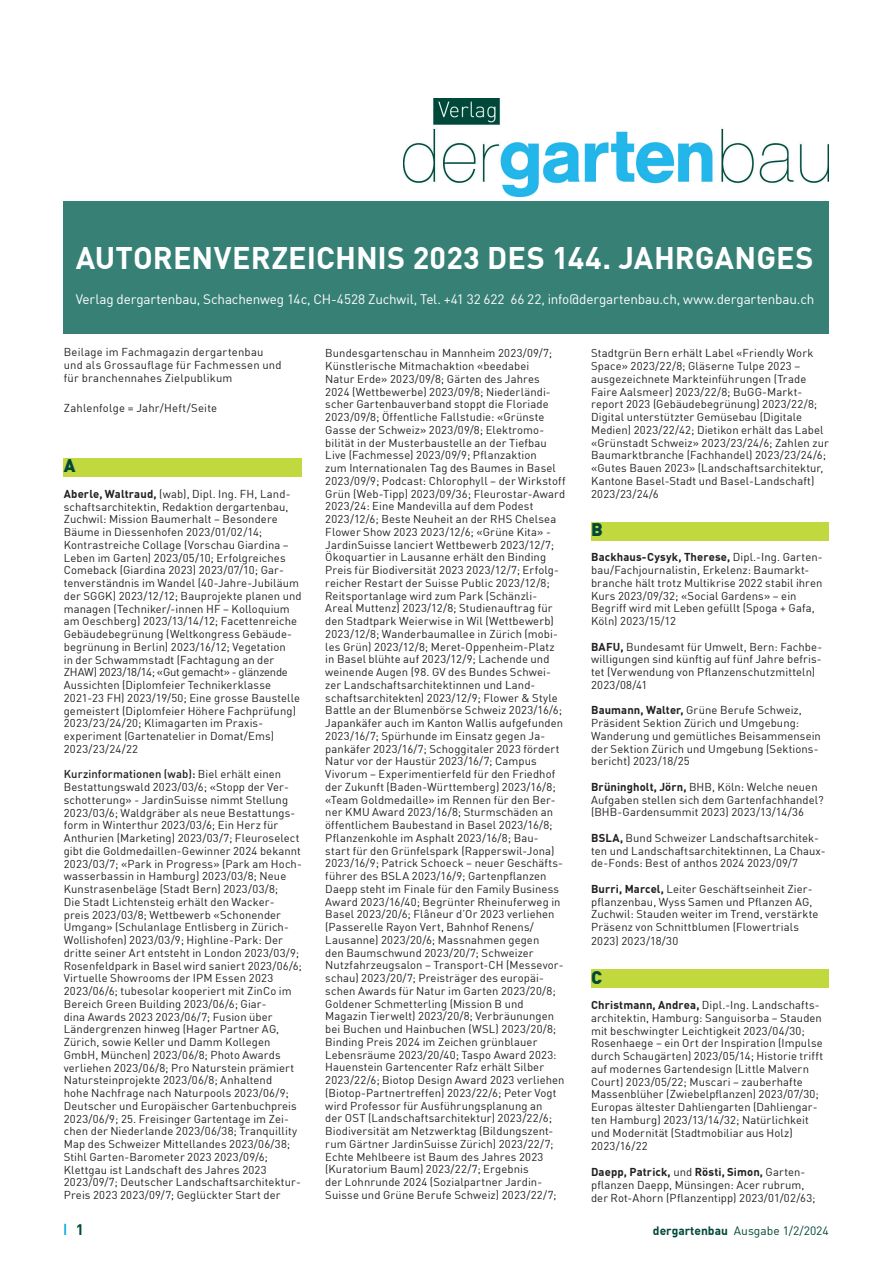
<style>
.page{position:relative;width:893px;height:1263px;background:#fff}
.page>*{position:absolute;margin:0;border:0;box-sizing:border-box;transform-origin:0 0}
.Grundtext_Kopie{font:700 30.6px "DIN Offc Pro";color:#fff}
.Grundtext_Kopie-2{font:900 18px "DIN Offc Pro";color:#004839}
.t1{font:700 15px "DIN Offc Pro";color:#004839}
.Grundtext_Kopie-3{font:13.5px "DIN Offc Pro";letter-spacing:-.01em;color:#fff}
.t2{font:12px "DIN Offc Pro";color:#004839}
.Grundtext_Kopie-4{font:11.25px/12.8px "DIN Offc Pro";letter-spacing:.01em;color:#231f20}
.Grundtext{font:11.25px/12.8px "DIN Offc Pro";letter-spacing:.02em;color:#231f20}
.s1{font-weight:700}
.s2{font-weight:500}
</style>
<div class="page">
<svg style="left:64px;top:1224px;width:2px;height:11px"></svg>
<div style="left:64px;top:202px;width:765px;height:132px;background:#368076"></div>
<div style="left:64px;top:459px;width:238px;height:18px;background:#c2d83f"></div>
<div style="left:591px;top:522px;width:238px;height:18px;background:#c2d83f"></div>
<div style="left:591px;top:970px;width:238px;height:18px;background:#c2d83f"></div>
<img style="left:404px;top:99px;width:425px;height:98px">
<p class="Grundtext_Kopie" style="left:76px;top:232px;width:739px">AUTORENVERZEICHNIS 2023 DES 144. JAHRGANGES</p>
<p class="Grundtext_Kopie-3" style="left:76px;top:289px;width:740px">Verlag dergartenbau, Schachenweg 14c, CH-4528 Zuchwil, Tel. +41 32 622 66 22, info@dergartenbau.ch, www.dergartenbau.ch</p>
<p class="Grundtext" style="left:64px;top:345px;width:219px">Beilage im Fachmagazin dergartenbau und als Grossauflage für Fachmessen und für branchennahes Zielpublikum</p>
<p class="Grundtext" style="left:64px;top:400px;width:155px">Zahlenfolge = Jahr/Heft/Seite</p>
<p class="Grundtext_Kopie-2" style="left:64px;top:450px;width:13px">A</p>
<p class="Grundtext_Kopie-4" style="left:64px;top:486px;width:239px"><span class="s1">Aberle, Waltraud,</span> (wab), Dipl. Ing. FH, Land&shy;schaftsarchitektin, Redaktion dergartenbau, Zuchwil: Mission Baumerhalt – Besondere Bäume in Diessenhofen 2023/01/02/14; Kontrastreiche Collage (Vorschau Giardina – Leben im Garten) 2023/05/10; Erfolgreiches Comeback (Giardina 2023) 2023/07/10; Gar&shy;tenverständnis im Wandel (40-Jahre-Jubiläum der SGGK) 2023/12/12; Bauprojekte planen und managen (Techniker/-innen HF – Kolloquium am Oeschberg) 2023/13/14/12; Facettenreiche Gebäudebegrünung (Weltkongress Gebäude&shy;begrünung in Berlin) 2023/16/12; Vegetation<br>in der Schwammstadt (Fachtagung an der ZHAW) 2023/18/14; «Gut gemacht» - glänzende Aussichten (Diplomfeier Technikerklasse 2021-23 FH) 2023/19/50; Eine grosse Baustelle gemeistert (Diplomfeier Höhere Fachprüfung)<br>2023/23/24/20; Klimagarten im Praxis&shy;experiment (Gartenatelier in Domat/Ems)<br>2023/23/24/22</p>
<p class="Grundtext_Kopie-4" style="left:64px;top:767px;width:240px"><span class="s2">Kurzinformationen (wab):</span> Biel erhält einen Bestattungswald 2023/03/6; «Stopp der Ver&shy;schotterung» - JardinSuisse nimmt Stellung 2023/03/6; Waldgräber als neue Bestattungs&shy;form in Winterthur 2023/03/6; Ein Herz für Anthurien (Marketing) 2023/03/7; Fleuroselect gibt die Goldmedaillen-Gewinner 2024 bekannt 2023/03/7; «Park in Progress» (Park am Hoch&shy;wasserbassin in Hamburg) 2023/03/8; Neue Kunstrasenbeläge (Stadt Bern) 2023/03/8;<br>Die Stadt Lichtensteig erhält den Wacker&shy;preis 2023/03/8; Wettbewerb «Schonender Umgang» (Schulanlage Entlisberg in Zürich-Wollishofen) 2023/03/9; Highline-Park: Der dritte seiner Art entsteht in London 2023/03/9; Rosenfeldpark in Basel wird saniert 2023/06/6; Virtuelle Showrooms der IPM Essen 2023<br>2023/06/6; tubesolar kooperiert mit ZinCo im Bereich Green Building 2023/06/6; Giar-<br>dina Awards 2023 2023/06/7; Fusion über Ländergrenzen hinweg (Hager Partner AG, Zürich, sowie Keller und Damm Kollegen GmbH, München) 2023/06/8; Photo Awards verliehen 2023/06/8; Pro Naturstein prämiert Natursteinprojekte 2023/06/8; Anhaltend<br>hohe Nachfrage nach Naturpools 2023/06/9; Deutscher und Europäischer Gartenbuchpreis 2023/06/9; 25. Freisinger Gartentage im Zei&shy;chen der Niederlande 2023/06/38; Tranquillity Map des Schweizer Mittellandes 2023/06/38; Stihl Garten-Barometer 2023 2023/09/6; Klettgau ist Landschaft des Jahres 2023<br>2023/09/7; Deutscher Landschaftsarchitektur-Preis 2023 2023/09/7; Geglückter Start der</p>
<p class="Grundtext_Kopie-4" style="left:325px;top:346px;width:242px">Bundesgartenschau in Mannheim 2023/09/7; Künstlerische Mitmachaktion «beedabei<br>Natur Erde» 2023/09/8; Gärten des Jahres 2024 (Wettbewerbe) 2023/09/8; Niederländi&shy;scher Gartenbauverband stoppt die Floriade 2023/09/8; Öffentliche Fallstudie: «Grünste Gasse der Schweiz» 2023/09/8; Elektromo&shy;bilität in der Musterbaustelle an der Tiefbau Live (Fachmesse) 2023/09/9; Pflanzaktion<br>zum Internationalen Tag des Baumes in Basel 2023/09/9; Podcast: Chlorophyll – der Wirkstoff Grün (Web-Tipp) 2023/09/36; Fleurostar-Award 2023/24: Eine Mandevilla auf dem Podest 2023/12/6; Beste Neuheit an der RHS Chelsea Flower Show 2023 2023/12/6; «Grüne Kita» - JardinSuisse lanciert Wettbewerb 2023/12/7; Ökoquartier in Lausanne erhält den Binding Preis für Biodiversität 2023 2023/12/7; Erfolg&shy;reicher Restart der Suisse Public 2023/12/8; Reitsportanlage wird zum Park (Schänzli-Areal Muttenz) 2023/12/8; Studienauftrag für den Stadtpark Weierwise in Wil (Wettbewerb)<br>2023/12/8; Wanderbaumallee in Zürich (mobi&shy;les Grün) 2023/12/8; Meret-Oppenheim-Platz in Basel blühte auf 2023/12/9; Lachende und weinende Augen (98. GV des Bundes Schwei&shy;zer Landschaftsarchitektinnen und Land&shy;schaftsarchitekten) 2023/12/9; Flower &amp; Style Battle an der Blumenbörse Schweiz 2023/16/6; Japankäfer auch im Kanton Wallis aufgefunden 2023/16/7; Spürhunde im Einsatz gegen Ja&shy;pankäfer 2023/16/7; Schoggitaler 2023 fördert Natur vor der Haustür 2023/16/7; Campus Vivorum – Experimentierfeld für den Friedhof der Zukunft (Baden-Württemberg) 2023/16/8; «Team Goldmedaille» im Rennen für den Ber&shy;ner KMU Award 2023/16/8; Sturmschäden an öffentlichem Baubestand in Basel 2023/16/8; Pflanzenkohle im Asphalt 2023/16/8; Bau&shy;start für den Grünfelspark (Rapperswil-Jona)<br>2023/16/9; Patrick Schoeck – neuer Geschäfts&shy;führer des BSLA 2023/16/9; Gartenpflanzen Daepp steht im Finale für den Family Business Award 2023/16/40; Begrünter Rheinuferweg in Basel 2023/20/6; Flâneur d’Or 2023 verliehen (Passerelle Rayon Vert, Bahnhof Renens/ Lausanne) 2023/20/6; Massnahmen gegen<br>den Baumschwund 2023/20/7; Schweizer Nutzfahrzeugsalon – Transport-CH (Messevor&shy;schau) 2023/20/7; Preisträger des europäi&shy;schen Awards für Natur im Garten 2023/20/8; Goldener Schmetterling (Mission B und Magazin Tierwelt) 2023/20/8; Verbräunungen bei Buchen und Hainbuchen (WSL) 2023/20/8; Binding Preis 2024 im Zeichen grünblauer Lebensräume 2023/20/40; Taspo Award 2023:<br>Hauenstein Gartencenter Rafz erhält Silber 2023/22/6; Biotop Design Award 2023 verliehen (Biotop-Partnertreffen) 2023/22/6; Peter Vogt wird Professor für Ausführungsplanung an<br>der OST (Landschaftsarchitektur) 2023/22/6; Biodiversität am Netzwerktag (Bildungszent&shy;rum Gärtner JardinSuisse Zürich) 2023/22/7; Echte Mehlbeere ist Baum des Jahres 2023 (Kuratorium Baum) 2023/22/7; Ergebnis<br>der Lohnrunde 2024 (Sozialpartner Jardin-Suisse und Grüne Berufe Schweiz) 2023/22/7;</p>
<p class="Grundtext_Kopie-4" style="left:591px;top:346px;width:239px">Stadtgrün Bern erhält Label «Friendly Work Space» 2023/22/8; Gläserne Tulpe 2023 – ausgezeichnete Markteinführungen (Trade Faire Aalsmeer) 2023/22/8; BuGG-Markt&shy;report 2023 (Gebäudebegrünung) 2023/22/8; Digital unterstützter Gemüsebau (Digitale Medien) 2023/22/42; Dietikon erhält das Label «Grünstadt Schweiz» 2023/23/24/6; Zahlen zur Baumarktbranche (Fachhandel) 2023/23/24/6; «Gutes Bauen 2023» (Landschaftsarchitektur, Kantone Basel-Stadt und Basel-Landschaft)<br>2023/23/24/6</p>
<p class="Grundtext_Kopie-2" style="left:591px;top:514px;width:13px">B</p>
<p class="Grundtext_Kopie-4" style="left:591px;top:550px;width:233px"><span class="s1">Backhaus-Cysyk, Therese,</span> Dipl.-Ing. Garten&shy;bau/Fachjournalistin, Erkelenz: Baumarkt&shy;branche hält trotz Multikrise 2022 stabil ihren Kurs 2023/09/32; «Social Gardens» – ein Begriff wird mit Leben gefüllt (Spoga + Gafa, Köln) 2023/15/12</p>
<p class="Grundtext_Kopie-4" style="left:591px;top:639px;width:233px"><span class="s1">BAFU,</span> Bundesamt für Umwelt, Bern: Fachbe&shy;willigungen sind künftig auf fünf Jahre befris&shy;tet (Verwendung von Pflanzenschutzmitteln)<br>2023/08/41</p>
<p class="Grundtext_Kopie-4" style="left:591px;top:703px;width:231px"><span class="s1">Baumann, Walter,</span> Grüne Berufe Schweiz, Präsident Sektion Zürich und Umgebung:<br>Wanderung und gemütliches Beisammensein der Sektion Zürich und Umgebung (Sektions&shy;bericht) 2023/18/25</p>
<p class="Grundtext_Kopie-4" style="left:591px;top:779px;width:234px"><span class="s1">Brüningholt, Jörn,</span> BHB, Köln: Welche neuen<br>Aufgaben stellen sich dem Gartenfachhandel? (BHB-Gardensummit 2023) 2023/13/14/36</p>
<p class="Grundtext_Kopie-4" style="left:591px;top:830px;width:236px"><span class="s1">BSLA,</span> Bund Schweizer Landschaftsarchitek&shy;ten und Landschaftsarchitektinnen, La Chaux&shy;de-Fonds: Best of anthos 2024 2023/09/7</p>
<p class="Grundtext_Kopie-4" style="left:591px;top:881px;width:229px"><span class="s1">Burri, Marcel,</span> Leiter Geschäftseinheit Zier&shy;pflanzenbau, Wyss Samen und Pflanzen AG, Zuchwil: Stauden weiter im Trend, verstärkte Präsenz von Schnittblumen (Flowertrials 2023) 2023/18/30</p>
<p class="Grundtext_Kopie-2" style="left:591px;top:962px;width:12px">C</p>
<p class="Grundtext_Kopie-4" style="left:591px;top:997px;width:233px"><span class="s1">Christmann, Andrea,</span> Dipl.-Ing. Landschafts&shy;architektin, Hamburg: Sanguisorba – Stauden mit beschwingter Leichtigkeit 2023/04/30; Rosenhaege – ein Ort der Inspiration (Impulse durch Schaugärten) 2023/05/14; Historie trifft auf modernes Gartendesign (Little Malvern Court) 2023/05/22; Muscari – zauberhafte Massenblüher (Zwiebelpflanzen) 2023/07/30; Europas ältester Dahliengarten (Dahliengar&shy;ten Hamburg) 2023/13/14/32; Natürlichkeit und Modernität (Stadtmobiliar aus Holz)<br>2023/16/22</p>
<p class="Grundtext_Kopie-4" style="left:591px;top:1165px;width:226px"><span class="s1">Daepp, Patrick,</span> und <span class="s1">Rösti, Simon,</span> Garten&shy;pflanzen Daepp, Münsingen: Acer rubrum, der Rot-Ahorn (Pflanzentipp) 2023/01/02/63;</p>
<h3 class="t1" style="left:76px;top:1217px;width:10px">1</h3>
<p class="t2" style="left:653px;top:1221px;width:177px"><span class="s1">dergartenbau</span> Ausgabe 1/2/2024</p>
</div>
